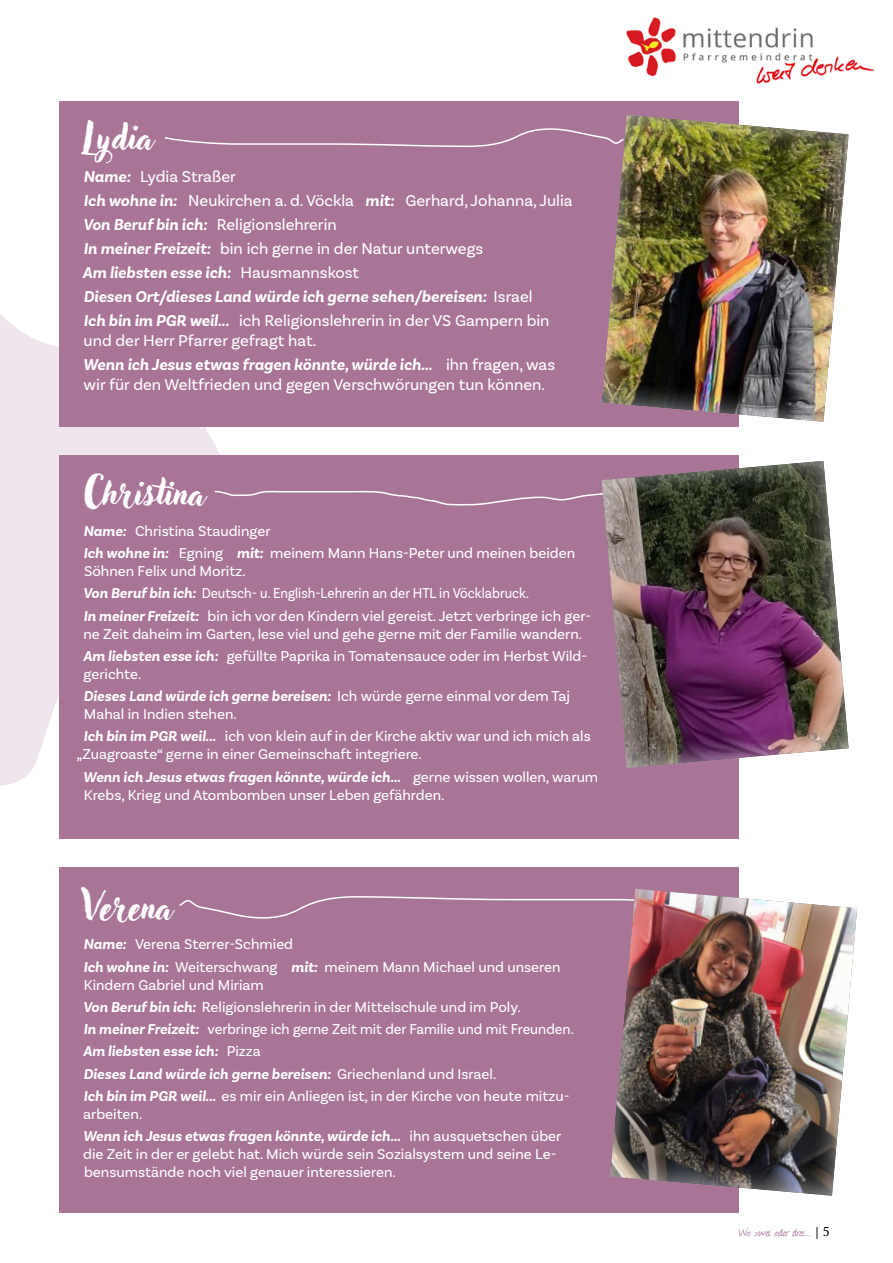
<style>
.page{position:relative;width:893px;height:1263px;background:#fff}
.page>*{position:absolute;margin:0;border:0;box-sizing:border-box;transform-origin:0 0}
.t1{font:36px "Adlery Pro";color:#fff}
.t2{font:16.5px/24px "Basic Sans";color:#fff}
.t3{font:15px/22.2px "Basic Sans";color:#fff}
.t4{font:italic 700 15px/22.2px "Basic Sans";color:#fff}
.t5{font:15px "Journal";letter-spacing:-.02em;color:#a87597}
.s1{font-weight:700;font-style:italic}
.s2{font-weight:400;font-style:normal}
.s3{font-family:"Futura PT";font-size:12px;color:#000}
.s4{font-family:"Lin Libertine";color:#000}
</style>
<div class="page">
<div style="left:60px;top:867px;width:679px;height:345px;background:#a87597"></div>
<svg style="left:179px;top:896px;width:430px;height:23px"></svg>
<svg style="left:0;top:256px;width:219px;height:555px;fill:#eee6ec"></svg>
<img style="left:626px;top:17px;width:249px;height:67px">
<div style="left:60px;top:101px;width:679px;height:326px;background:#a87597"></div>
<div style="left:60px;top:455px;width:679px;height:384px;background:#a87597"></div>
<img style="left:609px;top:888px;width:248px;height:308px">
<svg style="left:164px;top:128px;width:436px;height:20px"></svg>
<svg style="left:214px;top:490px;width:386px;height:16px"></svg>
<img style="left:600px;top:460px;width:249px;height:308px">
<img style="left:600px;top:114px;width:249px;height:308px">
<h1 class="t1" style="left:84px;top:116px;width:71px">Lydia</h1>
<p class="t2" style="left:82px;top:164px;width:492px"><span class="s1">Name:</span> Lydia Straßer<br><span class="s1">Ich wohne in:</span> Neukirchen a. d. Vöckla <span class="s1">mit:</span> Gerhard, Johanna, Julia <span class="s1">Von Beruf bin ich:</span> Religionslehrerin<br><span class="s1">In meiner Freizeit:</span> bin ich gerne in der Natur unterwegs<br><span class="s1">Am liebsten esse ich:</span> Hausmannskost<br><span class="s1">Diesen Ort/dieses Land würde ich gerne sehen/bereisen:</span> Israel<br><span class="s1">Ich bin im PGR weil...</span> ich Religionslehrerin in der VS Gampern bin</p>
<p class="t2" style="left:83px;top:328px;width:473px">und der Herr Pfarrer gefragt hat.<br><span class="s1">Wenn ich Jesus etwas fragen könnte, würde ich...</span> ihn fragen, was</p>
<p class="t2" style="left:84px;top:372px;width:463px">wir für den Weltfrieden und gegen Verschwörungen tun können.</p>
<h1 class="t1" style="left:84px;top:471px;width:123px">Christina</h1>
<p class="t3" style="left:84px;top:519px;width:493px"><span class="s1">Name:</span> Christina Staudinger<br><span class="s1">Ich wohne in:</span> Egning <span class="s1">mit:</span> meinem Mann Hans-Peter und meinen beiden</p>
<p class="t3" style="left:83px;top:560px;width:510px">Söhnen Felix und Moritz.<br><span class="s1">Von Beruf bin ich:</span> Deutsch- u. English-Lehrerin an der HTL in Vöcklabruck.<br><span class="s1">In meiner Freizeit:</span> bin ich vor den Kindern viel gereist. Jetzt verbringe ich ger-</p>
<p class="t3" style="left:83px;top:622px;width:506px">ne Zeit daheim im Garten, lese viel und gehe gerne mit der Familie wandern.<br><span class="s1">Am liebsten esse ich:</span> gefüllte Paprika in Tomatensauce oder im Herbst Wild-</p>
<p class="t3" style="left:84px;top:662px;width:488px">gerichte.<br><span class="s1">Dieses Land würde ich gerne bereisen:</span> Ich würde gerne einmal vor dem Taj</p>
<p class="t3" style="left:84px;top:703px;width:509px">Mahal in Indien stehen.<br><span class="s1">Ich bin im PGR weil...</span> ich von klein auf in der Kirche aktiv war und ich mich als</p>
<p class="t3" style="left:83px;top:743px;width:517px;text-indent:-7px">„Zuagroaste“ gerne in einer Gemeinschaft integriere.<br><span class="s1">Wenn ich Jesus etwas fragen könnte, würde ich...</span> gerne wissen wollen, warum</p>
<p class="t3" style="left:84px;top:783px;width:362px">Krebs, Krieg und Atombomben unser Leben gefährden.</p>
<h1 class="t1" style="left:82px;top:885px;width:92px">Verena</h1>
<p class="t3" style="left:84px;top:933px;width:479px"><span class="s1">Name:</span> Verena Sterrer-Schmied<br><span class="s1">Ich wohne in:</span> Weiterschwang <span class="s1">mit:</span> meinem Mann Michael und unseren</p>
<p class="t3" style="left:83px;top:973px;width:492px">Kindern Gabriel und Miriam<br><span class="s1">Von Beruf bin ich:</span> Religionslehrerin in der Mittelschule und im Poly.<br><span class="s1">In meiner Freizeit:</span> verbringe ich gerne Zeit mit der Familie und mit Freunden.<br><span class="s1">Am liebsten esse ich:</span> Pizza<br><span class="s1">Dieses Land würde ich gerne bereisen:</span> Griechenland und Israel.<br><span class="s1">Ich bin im PGR weil...</span> es mir ein Anliegen ist, in der Kirche von heute mitzu-</p>
<p class="t4" style="left:83px;top:1103px;width:480px"><span class="s2">arbeiten.<br></span>Wenn ich Jesus etwas fragen könnte, würde ich... <span class="s2">ihn ausquetschen über</span></p>
<p class="t3" style="left:83px;top:1145px;width:475px;line-height:18px">die Zeit in der er gelebt hat. Mich würde sein Sozialsystem und seine Le&shy;bensumstände noch viel genauer interessieren.</p>
<p class="t5" style="left:739px;top:1222px;width:93px">Wo zwei oder drei... <span class="s3">|</span> <span class="s4">5</span></p>
</div>
